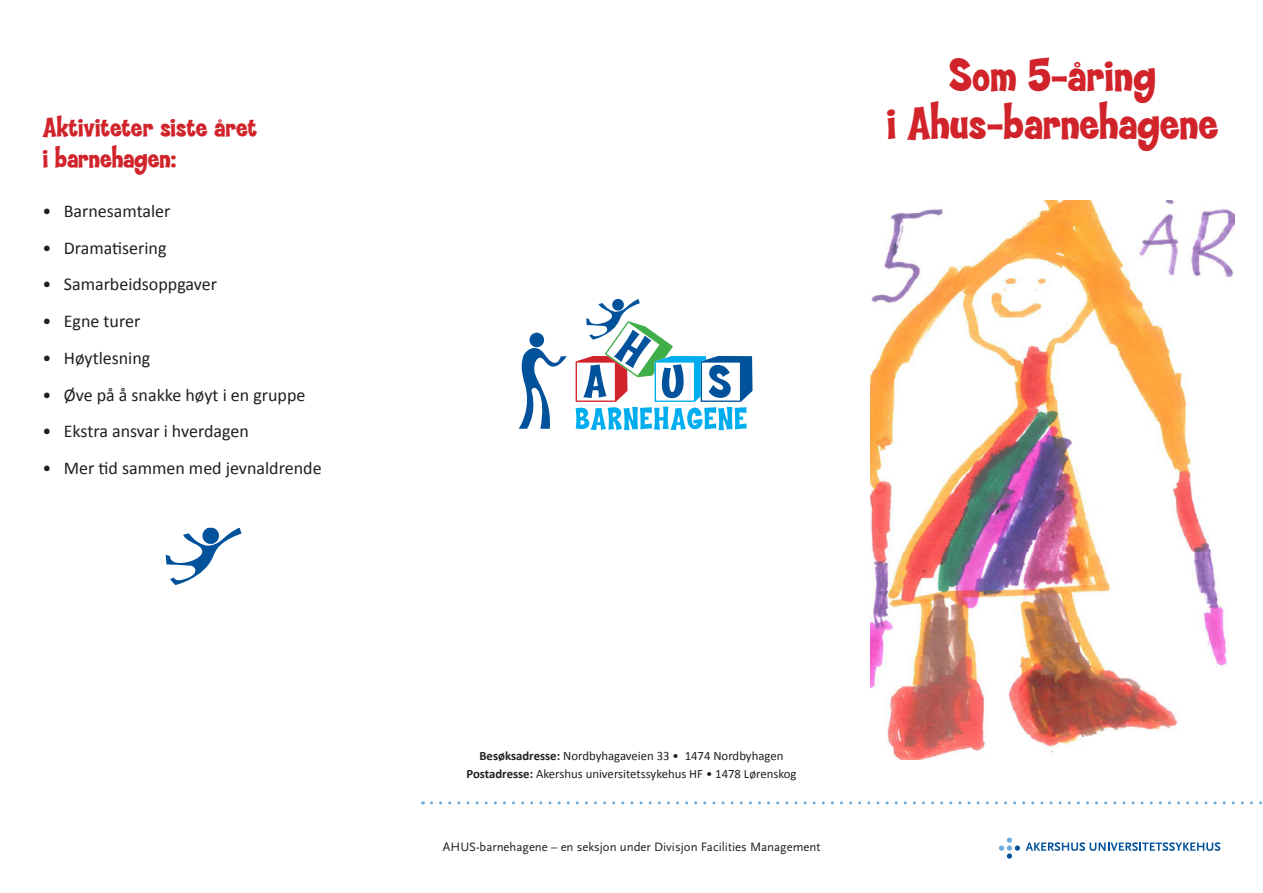
<style>
.page{position:relative;width:1263px;height:893px;background:#fff}
.page>*{position:absolute;margin:0;border:0;box-sizing:border-box;transform-origin:0 0}
.t1{font:800 48px/48px "Coop";letter-spacing:-.005em;color:#d1232a;text-align:center}
.t2{font:800 28.5px/31.5px "Coop";letter-spacing:-.005em;color:#d1232a}
.t3{font:18px "Calibri";color:#231f20}
.t4{font:12.75px/18px "Calibri";color:#231f20;text-align:center}
.t5{font:12.75px "Scala Sans OT";color:#231f20}
.s1{font-weight:700}
</style>
<div class="page">
<svg style="left:999px;top:837px;width:21px;height:22px"></svg>
<svg style="left:1026px;top:842px;width:194px;height:9px"></svg>
<img style="left:870px;top:200px;width:364px;height:559px">
<svg style="left:519px;top:346px;width:48px;height:83px"></svg>
<div style="left:529px;top:333px;width:15px;height:14px;background:#01529b;border-radius:50%"></div>
<svg style="left:575px;top:299px;width:177px;height:132px"></svg>
<svg style="left:431px;top:801px;width:831px;height:3px"></svg>
<svg style="left:166px;top:527px;width:76px;height:58px"></svg>
<h2 class="t2" style="left:43px;top:112px;width:216px">Aktiviteter siste året i barnehagen:</h2>
<p class="t3" style="left:43px;top:200px;width:130px">• Barnesamtaler</p>
<p class="t3" style="left:43px;top:236px;width:126px">• Dramatisering</p>
<p class="t3" style="left:43px;top:273px;width:176px">• Samarbeidsoppgaver</p>
<p class="t3" style="left:43px;top:310px;width:99px">• Egne turer</p>
<p class="t3" style="left:43px;top:347px;width:109px">• Høytlesning</p>
<p class="t3" style="left:43px;top:384px;width:264px">• Øve på å snakke høyt i en gruppe</p>
<p class="t3" style="left:43px;top:420px;width:208px">• Ekstra ansvar i hverdagen</p>
<p class="t3" style="left:43px;top:457px;width:281px">• Mer tid sammen med jevnaldrende</p>
<h1 class="t1" style="left:886px;top:53px;width:334px">Som 5-åring<br>i Ahus-barnehagene</h1>
<p class="t4" style="left:466px;top:746px;width:331px"><span class="s1">Besøksadresse:</span> Nordbyhagaveien 33 • 1474 Nordbyhagen<br><span class="s1">Postadresse:</span> Akershus universitetssykehus HF • 1478 Lørenskog</p>
<p class="t5" style="left:443px;top:840px;width:379px">AHUS-barnehagene – en seksjon under Divisjon Facilities Management</p>
</div>
